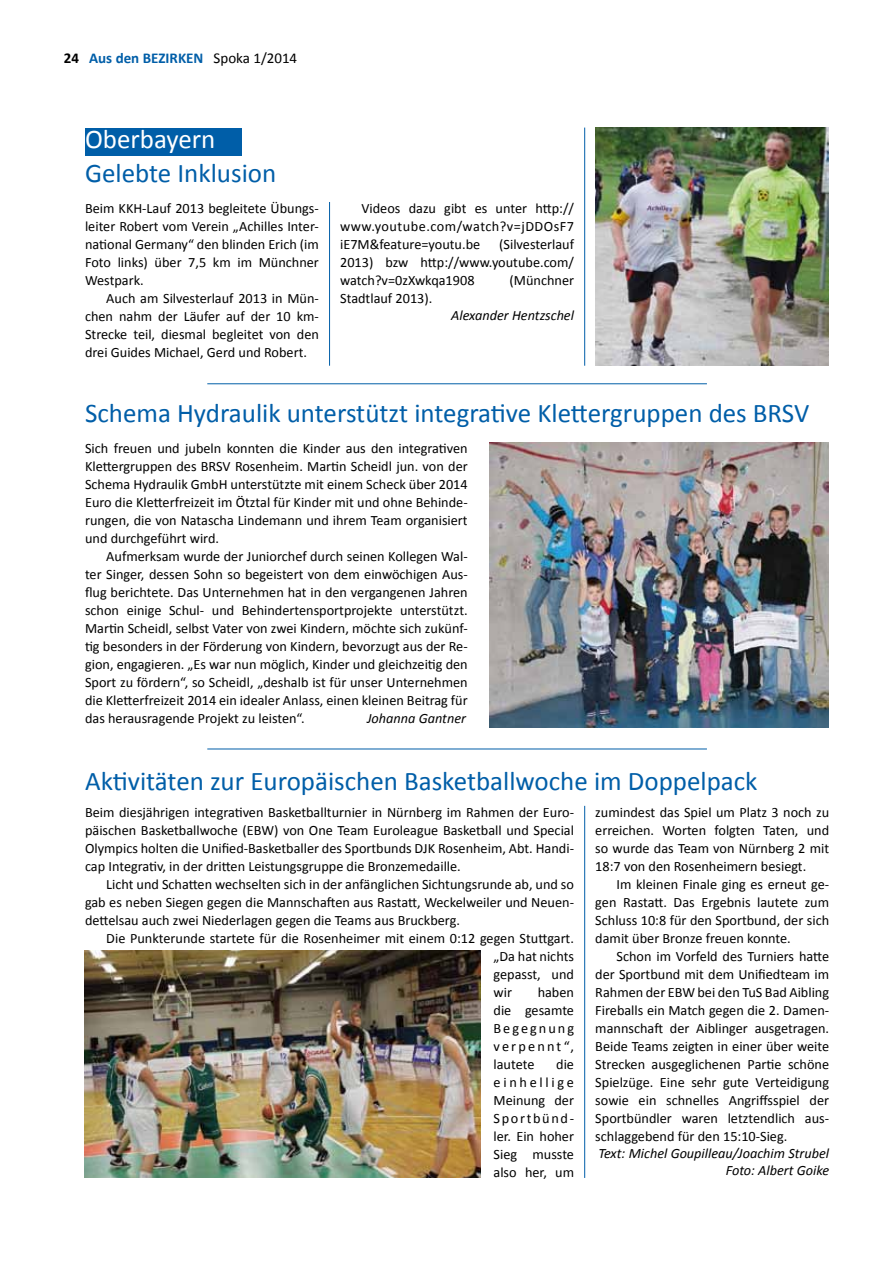
<style>
.page{position:relative;width:893px;height:1263px;background:#fff}
.page>*{position:absolute;margin:0;border:0;box-sizing:border-box;transform-origin:0 0}
.t1{font:27px "Calibri";color:#005ea8}
.t2{font:27px "Calibri";color:#fff}
.t3{font:700 15px "Calibri";color:#005ea8}
.t4{font:14.25px/18px "Calibri";color:#000;text-align:justify}
.t5{font:italic 14.25px/17.4px "Calibri";color:#000;text-align:right}
.s1{color:#000}
.s2{font-weight:400;color:#000}
</style>
<div class="page">
<hr style="left:584px;top:806px;width:1px;height:372px;background:#005ea8">
<img style="left:85px;top:951px;width:396px;height:227px">
<img style="left:489px;top:442px;width:340px;height:286px">
<hr style="left:584px;top:128px;width:1px;height:238px;background:#005ea8">
<hr style="left:329px;top:202px;width:1px;height:164px;background:#005ea8">
<div style="left:85px;top:128px;width:157px;height:28px;background:#005ea8"></div>
<img style="left:595px;top:128px;width:234px;height:238px">
<hr style="left:207px;top:383px;width:500px;height:1px;background:#005ea8">
<hr style="left:207px;top:749px;width:500px;height:1px;background:#005ea8">
<p class="t3" style="left:64px;top:49px;width:235px"><span class="s1">24</span> Aus den BEZIRKEN <span class="s2">Spoka 1/2014</span></p>
<h1 class="t2" style="left:85px;top:122px;width:132px">Oberbayern</h1>
<h1 class="t1" style="left:85px;top:156px;width:193px">Gelebte Inklusion</h1>
<p class="t4" style="left:85px;top:199px;width:235px">Beim KKH-Lauf 2013 begleitete Übungs&shy;leiter Robert vom Verein „Achilles Inter&shy;national Germany“ den blinden Erich (im Foto links) über 7,5 km im Münchner Westpark.</p>
<p class="t4" style="left:85px;top:289px;width:235px;text-indent:21px">Auch am Silvesterlauf 2013 in Mün&shy;chen nahm der Läufer auf der 10 km-Strecke teil, diesmal begleitet von den drei Guides Michael, Gerd und Robert.</p>
<p class="t4" style="left:340px;top:199px;width:235px;text-indent:21px">Videos dazu gibt es unter http:// www.youtube.com/watch?v=jDDOsF7 iE7M&amp;feature=youtu.be</p>
<p class="t4" style="left:340px;top:235px;width:235px;text-indent:159px">(Silvesterlauf 2013) bzw http://www.youtube.com/ watch?v=0zXwkqa1908</p>
<p class="t4" style="left:509px;top:271px;width:66px">(Münchner</p>
<p class="t4" style="left:340px;top:289px;width:94px">Stadtlauf 2013).</p>
<p class="t5" style="left:451px;top:306px;width:124px">Alexander Hentzschel</p>
<h1 class="t1" style="left:85px;top:396px;width:726px">Schema Hydraulik unterstützt integrative Klettergruppen des BRSV</h1>
<p class="t4" style="left:85px;top:439px;width:384px">Sich freuen und jubeln konnten die Kinder aus den integrativen Klettergruppen des BRSV Rosenheim. Martin Scheidl jun. von der Schema Hydraulik GmbH unterstützte mit einem Scheck über 2014<br>Euro die Kletterfreizeit im Ötztal für Kinder mit und ohne Behinde&shy;rungen, die von Natascha Lindemann und ihrem Team organisiert und durchgeführt wird.</p>
<p class="t4" style="left:85px;top:547px;width:384px;text-indent:21px">Aufmerksam wurde der Juniorchef durch seinen Kollegen Wal&shy;ter Singer, dessen Sohn so begeistert von dem einwöchigen Aus&shy;flug berichtete. Das Unternehmen hat in den vergangenen Jahren schon einige Schul- und Behindertensportprojekte unterstützt.<br>Martin Scheidl, selbst Vater von zwei Kindern, möchte sich zukünf&shy;tig besonders in der Förderung von Kindern, bevorzugt aus der Re&shy;gion, engagieren. „Es war nun möglich, Kinder und gleichzeitig den Sport zu fördern“, so Scheidl, „deshalb ist für unser Unternehmen die Kletterfreizeit 2014 ein idealer Anlass, einen kleinen Beitrag für das herausragende Projekt zu leisten“.</p>
<p class="t5" style="left:367px;top:709px;width:101px">Johanna Gantner</p>
<h1 class="t1" style="left:85px;top:764px;width:674px">Aktivitäten zur Europäischen Basketballwoche im Doppelpack</h1>
<p class="t4" style="left:85px;top:803px;width:490px">Beim diesjährigen integrativen Basketballturnier in Nürnberg im Rahmen der Euro&shy;päischen Basketballwoche (EBW) von One Team Euroleague Basketball und Special Olympics holten die Unified-Basketballer des Sportbunds DJK Rosenheim, Abt. Handi&shy;cap Integrativ, in der dritten Leistungsgruppe die Bronzemedaille.</p>
<p class="t4" style="left:85px;top:875px;width:490px;text-indent:21px">Licht und Schatten wechselten sich in der anfänglichen Sichtungsrunde ab, und so gab es neben Siegen gegen die Mannschaften aus Rastatt, Weckelweiler und Neuen&shy;dettelsau auch zwei Niederlagen gegen die Teams aus Bruckberg.</p>
<p class="t4" style="left:494px;top:929px;width:82px;text-indent:-387px">Die Punkterunde startete für die Rosenheimer mit einem 0:12 gegen Stuttgart. „Da hat nichts gepasst, und wir</p>
<p class="t4" style="left:494px;top:983px;width:82px;text-indent:44px">haben die gesamte Begegnung verpennt“, lautete</p>
<p class="t4" style="left:494px;top:1055px;width:82px;text-indent:63px">die einhellige Meinung der Sportbünd&shy;ler. Ein hoher Sieg musste also her, um</p>
<p class="t4" style="left:595px;top:803px;width:235px">zumindest das Spiel um Platz 3 noch zu erreichen. Worten folgten Taten, und so wurde das Team von Nürnberg 2 mit 18:7 von den Rosenheimern besiegt.</p>
<p class="t4" style="left:595px;top:875px;width:235px;text-indent:21px">Im kleinen Finale ging es erneut ge&shy;gen Rastatt. Das Ergebnis lautete zum Schluss 10:8 für den Sportbund, der sich damit über Bronze freuen konnte.</p>
<p class="t4" style="left:595px;top:947px;width:235px;text-indent:21px">Schon im Vorfeld des Turniers hatte der Sportbund mit dem Unifiedteam im Rahmen der EBW bei den TuS Bad Aibling Fireballs ein Match gegen die 2. Damen&shy;mannschaft der Aiblinger ausgetragen.<br>Beide Teams zeigten in einer über weite Strecken ausgeglichenen Partie schöne Spielzüge. Eine sehr gute Verteidigung sowie ein schnelles Angriffsspiel der Sportbündler waren letztendlich aus&shy;schlaggebend für den 15:10-Sieg.</p>
<p class="t5" style="left:598px;top:1144px;width:232px">Text: Michel Goupilleau/Joachim Strubel<br>Foto: Albert Goike</p>
</div>
